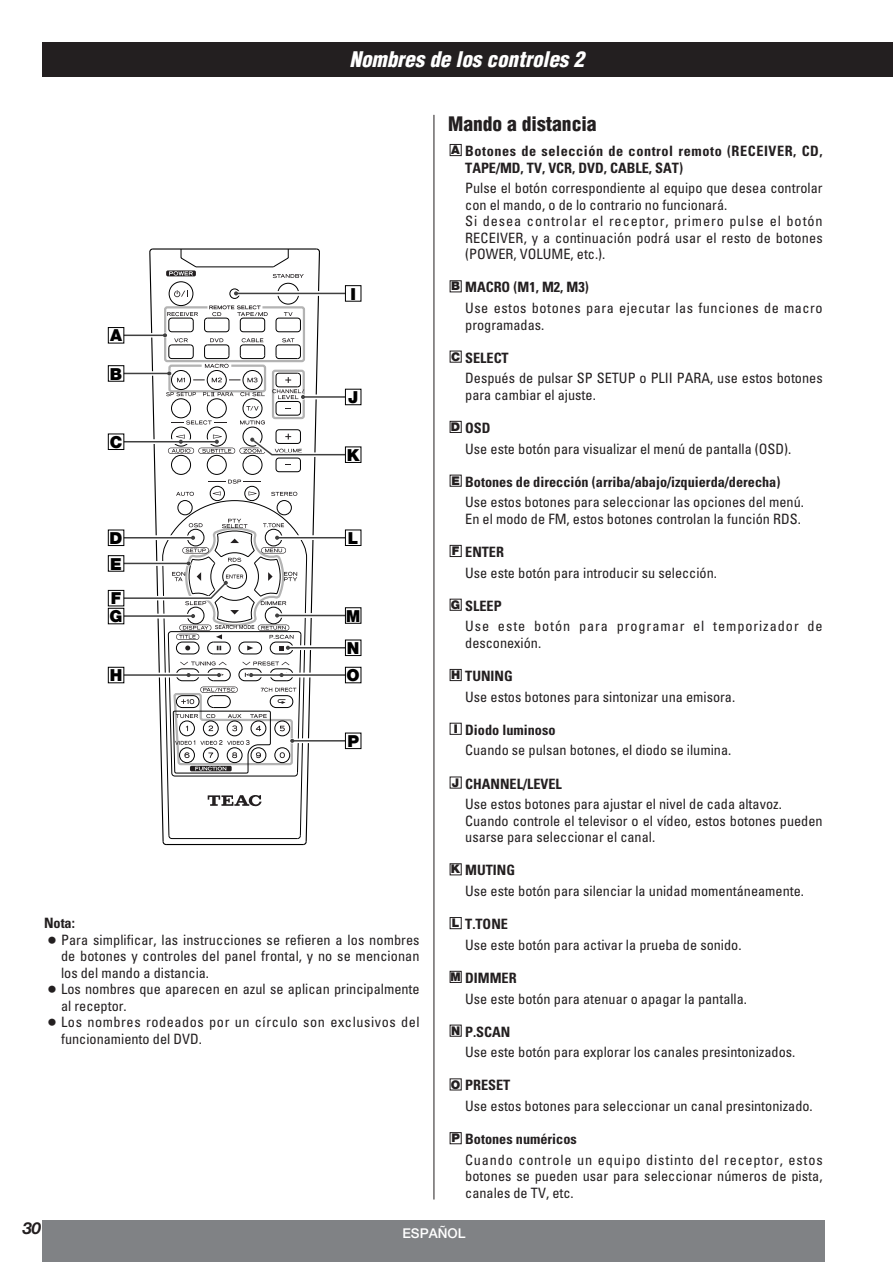
<style>
.page{position:relative;width:893px;height:1262px;background:#fff}
.page>*{position:absolute;margin:0;border:0;box-sizing:border-box;transform-origin:0 0}
.t1{font:italic 900 condensed 21px "Helvetica";color:#fff}
.t2{font:900 condensed 19.5px "Helvetica";color:#231f20}
.t3{font:900 16.65px "Helvetica Neue";color:#000}
.t4{font:900 16.65px "Helvetica Neue";color:#000;scale:.9 1}
.t5{font:italic 700 16.5px "Helvetica Neue";color:#231f20}
.t6{font:condensed 14.25px/16.5px "Univers";color:#231f20}
.t7{font:700 condensed 14.25px "Univers";color:#231f20}
.t8{font:700 condensed 14.25px/16.5px "Univers";letter-spacing:.04em;color:#231f20}
.t9{font:condensed 14.25px/16.5px "Univers";letter-spacing:.035em;color:#231f20}
.t10{font:condensed 14.25px/16.5px "Univers";letter-spacing:.065em;color:#231f20}
.t11{font:condensed 14.25px "Univers";letter-spacing:.04em;color:#231f20}
.t12{font:500 13.5px "Helvetica Neue";color:#fff}
.t13{font:900 12px "Helvetica Neue";color:#231f20}
.t14{font:900 12px "Helvetica Neue";color:#231f20;scale:.9 1}
.s1{font-family:"Teac Font";font-stretch:normal}
</style>
<div class="page">
<hr style="left:433px;top:115px;width:1px;height:1084px;background:#231f20">
<svg style="left:360px;top:667px;width:1px;height:16px"></svg>
<svg style="left:360px;top:639px;width:1px;height:17px"></svg>
<svg style="left:360px;top:607px;width:1px;height:16px"></svg>
<svg style="left:360px;top:529px;width:1px;height:17px"></svg>
<svg style="left:360px;top:446px;width:1px;height:17px"></svg>
<svg style="left:360px;top:389px;width:1px;height:16px"></svg>
<svg style="left:360px;top:285px;width:1px;height:16px"></svg>
<svg style="left:360px;top:732px;width:1px;height:17px"></svg>
<svg style="left:107px;top:248px;width:253px;height:597px"></svg>
<div style="left:108px;top:555px;width:16px;height:16px;background:#fff;border:1px solid #000"></div>
<div style="left:449px;top:1132px;width:12px;height:12px;border:1px solid #231f20"></div>
<div style="left:449px;top:917px;width:12px;height:12px;border:1px solid #231f20"></div>
<div style="left:449px;top:863px;width:12px;height:12px;border:1px solid #231f20"></div>
<div style="left:449px;top:669px;width:12px;height:12px;border:1px solid #231f20"></div>
<div style="left:449px;top:545px;width:12px;height:12px;border:1px solid #231f20"></div>
<div style="left:449px;top:421px;width:12px;height:12px;border:1px solid #231f20"></div>
<div style="left:449px;top:280px;width:12px;height:12px;border:1px solid #231f20"></div>
<div style="left:449px;top:144px;width:12px;height:12px;border:1px solid #231f20"></div>
<div style="left:43px;top:43px;width:849px;height:34px;background:#231f20"></div>
<div style="left:43px;top:1220px;width:782px;height:42px;background:#808285"></div>
<h1 class="t1" style="left:349px;top:51px;width:236px">Nombres de los controles 2</h1>
<p class="t3" style="left:110px;top:329px;width:13px">A</p>
<p class="t3" style="left:110px;top:368px;width:14px">B</p>
<p class="t3" style="left:110px;top:436px;width:14px">C</p>
<p class="t3" style="left:110px;top:532px;width:14px">D</p>
<p class="t3" style="left:110px;top:557px;width:13px">E</p>
<p class="t3" style="left:111px;top:592px;width:12px">F</p>
<p class="t3" style="left:110px;top:610px;width:14px">G</p>
<p class="t3" style="left:350px;top:288px;width:7px">I</p>
<p class="t3" style="left:348px;top:391px;width:12px">J</p>
<p class="t3" style="left:347px;top:449px;width:14px">K</p>
<p class="t3" style="left:348px;top:532px;width:12px">L</p>
<p class="t4" style="left:346px;top:609px;width:17px">M</p>
<p class="t3" style="left:347px;top:642px;width:14px">N</p>
<p class="t3" style="left:110px;top:669px;width:14px">H</p>
<p class="t3" style="left:346px;top:669px;width:15px">O</p>
<p class="t3" style="left:347px;top:735px;width:13px">P</p>
<p class="t7" style="left:44px;top:917px;width:32px">Nota:</p>
<p class="t6" style="left:48px;top:932px;width:373px"><span class="s1">&lt;</span> Para simplificar, las instrucciones se refieren a los nombres</p>
<p class="t6" style="left:61px;top:949px;width:360px">de botones y controles del panel frontal, y no se mencionan</p>
<p class="t6" style="left:61px;top:965px;width:150px">los del mando a distancia.</p>
<p class="t6" style="left:48px;top:982px;width:373px"><span class="s1">&lt;</span> Los nombres que aparecen en azul se aplican principalmente</p>
<p class="t6" style="left:61px;top:998px;width:67px">al receptor.</p>
<p class="t11" style="left:48px;top:1016px;width:373px"><span class="s1">&lt;</span> Los nombres rodeados por un círculo son exclusivos del</p>
<p class="t6" style="left:61px;top:1031px;width:142px">funcionamiento del DVD.</p>
<h2 class="t2" style="left:448px;top:116px;width:150px">Mando a distancia</h2>
<p class="t8" style="left:465px;top:144px;width:359px">Botones de selección de control remoto (RECEIVER, CD,<br>TAPE/MD, TV, VCR, DVD, CABLE, SAT)</p>
<p class="t6" style="left:465px;top:181px;width:359px">Pulse el botón correspondiente al equipo que desea controlar con el mando, o de lo contrario no funcionará.<br>Si desea controlar el receptor, primero pulse el botón RECEIVER, y a continuación podrá usar el resto de botones (POWER, VOLUME, etc.).</p>
<p class="t7" style="left:465px;top:282px;width:125px">MACRO (M1, M2, M3)</p>
<p class="t9" style="left:465px;top:301px;width:359px">Use estos botones para ejecutar las funciones de macro programadas.</p>
<p class="t7" style="left:465px;top:352px;width:45px">SELECT</p>
<p class="t6" style="left:465px;top:371px;width:359px">Después de pulsar SP SETUP o PLII PARA, use estos botones para cambiar el ajuste.</p>
<p class="t7" style="left:465px;top:422px;width:27px">OSD</p>
<p class="t6" style="left:465px;top:441px;width:328px">Use este botón para visualizar el menú de pantalla (OSD).</p>
<p class="t7" style="left:465px;top:476px;width:317px">Botones de dirección (arriba/abajo/izquierda/derecha)</p>
<p class="t6" style="left:465px;top:495px;width:340px">Use estos botones para seleccionar las opciones del menú.<br>En el modo de FM, estos botones controlan la función RDS.</p>
<p class="t7" style="left:465px;top:546px;width:40px">ENTER</p>
<p class="t6" style="left:465px;top:565px;width:253px">Use este botón para introducir su selección.</p>
<p class="t7" style="left:465px;top:600px;width:38px">SLEEP</p>
<p class="t10" style="left:465px;top:619px;width:359px">Use este botón para programar el temporizador de desconexión.</p>
<p class="t7" style="left:465px;top:670px;width:49px">TUNING</p>
<p class="t6" style="left:465px;top:689px;width:271px">Use estos botones para sintonizar una emisora.</p>
<p class="t7" style="left:465px;top:724px;width:92px">Diodo luminoso</p>
<p class="t6" style="left:465px;top:743px;width:267px">Cuando se pulsan botones, el diodo se ilumina.</p>
<p class="t7" style="left:465px;top:778px;width:98px">CHANNEL/LEVEL</p>
<p class="t6" style="left:465px;top:797px;width:359px">Use estos botones para ajustar el nivel de cada altavoz.<br>Cuando controle el televisor o el vídeo, estos botones pueden usarse para seleccionar el canal.</p>
<p class="t7" style="left:465px;top:865px;width:51px">MUTING</p>
<p class="t6" style="left:465px;top:884px;width:340px">Use este botón para silenciar la unidad momentáneamente.</p>
<p class="t7" style="left:465px;top:918px;width:44px">T.TONE</p>
<p class="t6" style="left:465px;top:937px;width:278px">Use este botón para activar la prueba de sonido.</p>
<p class="t7" style="left:465px;top:972px;width:53px">DIMMER</p>
<p class="t6" style="left:465px;top:991px;width:283px">Use este botón para atenuar o apagar la pantalla.</p>
<p class="t7" style="left:465px;top:1026px;width:47px">P.SCAN</p>
<p class="t6" style="left:465px;top:1045px;width:331px">Use este botón para explorar los canales presintonizados.</p>
<p class="t7" style="left:465px;top:1080px;width:47px">PRESET</p>
<p class="t6" style="left:465px;top:1099px;width:349px">Use estos botones para seleccionar un canal presintonizado.</p>
<p class="t7" style="left:465px;top:1133px;width:113px">Botones numéricos</p>
<p class="t6" style="left:465px;top:1152px;width:359px;text-align:justify">Cuando controle un equipo distinto del receptor, estos botones se pueden usar para seleccionar números de pista, canales de TV, etc.</p>
<p class="t13" style="left:451px;top:146px;width:10px">A</p>
<p class="t13" style="left:451px;top:282px;width:10px">B</p>
<p class="t13" style="left:451px;top:352px;width:11px">C</p>
<p class="t13" style="left:451px;top:422px;width:11px">D</p>
<p class="t13" style="left:451px;top:476px;width:10px">E</p>
<p class="t13" style="left:452px;top:546px;width:9px">F</p>
<p class="t13" style="left:451px;top:600px;width:11px">G</p>
<p class="t13" style="left:451px;top:670px;width:11px">H</p>
<p class="t13" style="left:453px;top:724px;width:5px">I</p>
<p class="t13" style="left:452px;top:778px;width:9px">J</p>
<p class="t13" style="left:451px;top:865px;width:11px">K</p>
<p class="t13" style="left:452px;top:918px;width:9px">L</p>
<p class="t14" style="left:450px;top:972px;width:13px">M</p>
<p class="t13" style="left:451px;top:1026px;width:11px">N</p>
<p class="t13" style="left:451px;top:1080px;width:11px">O</p>
<p class="t13" style="left:451px;top:1133px;width:10px">P</p>
<p class="t5" style="left:23px;top:1222px;width:20px">30</p>
<p class="t12" style="left:402px;top:1228px;width:65px">ESPAÑOL</p>
</div>
